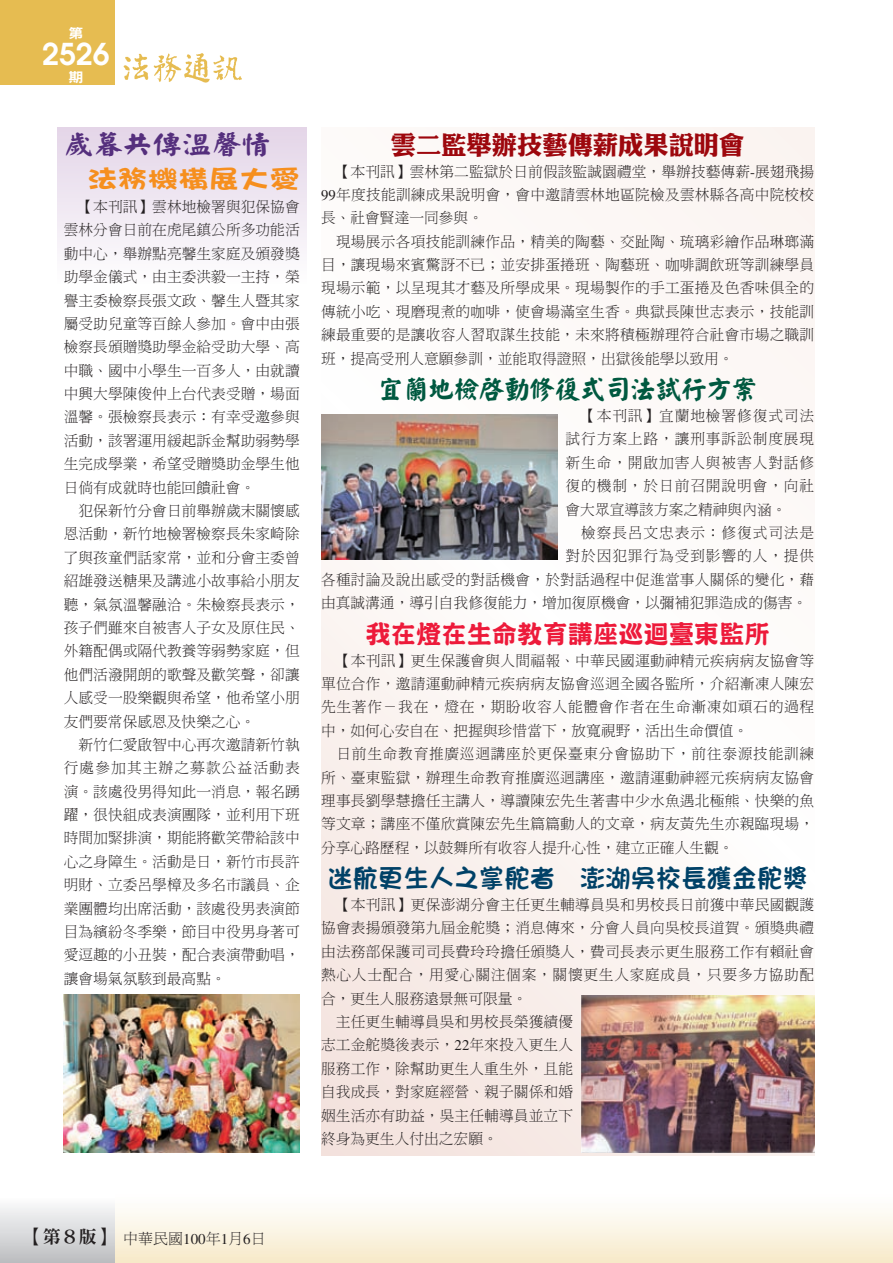
<style>
.page{position:relative;width:893px;height:1263px;background:#fff}
.page>*{position:absolute;margin:0;border:0;box-sizing:border-box;transform-origin:0 0}
.t1{font:600 30px "Avant Garde";color:#fff}
.t2{font:25.5px "DF Fang Yuan Std W7";color:#004167}
.t3{font:25.5px "DF Bang Shu Std W8";color:#ed1a3a}
.t4{font:25.5px "Yankai EG Ultra Big 5";color:#005940}
.t5{font:25.5px "DF Li King Hei Std W8";color:#9d070d}
.t6{font:25.5px "Yankai EG Ultra Big 5";color:#552f7d;scale:1.16 1}
.t7{font:25.5px "DF Hai Bao Std W9";color:#f68f1e;scale:1.19 1}
.t8{font:18px "DF Ming Std W9";color:#231f20}
.t9{font:15px "DF Ming Std W3";color:#231f20}
.t10{font:14.85px/23.4px "DF Ming Std W3";letter-spacing:.005em;color:#231f20;text-align:justify}
.t11{font:14.85px "DF Ming Std W3";letter-spacing:.05em;color:#231f20}
.t12{font:14.85px "DF Ming Std W3";letter-spacing:.06em;color:#231f20}
.t13{font:13.5px "DF Hei Std W9";color:#fff;scale:1.11 1}
.s1{font-family:"Times"}
</style>
<div class="page">
<div style="left:0;top:1191px;width:893px;height:72px;background:linear-gradient(to bottom,#fff,#f7eaca)"></div>
<div style="left:0;top:0;width:115px;height:85px;background:#e6bc51"></div>
<img style="left:123px;top:53px;width:26px;height:27px">
<img style="left:153px;top:53px;width:28px;height:29px">
<img style="left:213px;top:55px;width:29px;height:25px">
<img style="left:181px;top:53px;width:29px;height:30px">
<div style="left:0;top:1191px;width:115px;height:72px;background:linear-gradient(to bottom,#fff,#bdbec1)"></div>
<svg style="left:892px;top:1191px;width:1px;height:72px"></svg>
<div style="left:321px;top:128px;width:493px;height:1028px;background:linear-gradient(to bottom,#fffefd,#f7ece8)"></div>
<div style="left:57px;top:128px;width:249px;height:157px;background:linear-gradient(to bottom,#e3d5e8,#fefdfe)"></div>
<img style="left:321px;top:415px;width:236px;height:145px">
<img style="left:582px;top:995px;width:232px;height:157px">
<img style="left:64px;top:995px;width:236px;height:157px">
<p class="t13" style="left:68px;top:26px;width:15px">第</p>
<h1 class="t1" style="left:42px;top:35px;width:69px">2526</h1>
<p class="t13" style="left:68px;top:69px;width:15px">期</p>
<h2 class="t6" style="left:64px;top:131px;width:180px">歲暮共傳溫馨情</h2>
<h2 class="t7" style="left:87px;top:165px;width:180px">法務機構展大愛</h2>
<p class="t10" style="left:64px;top:195px;width:237px;text-indent:15px">【本刊訊】雲林地檢署與犯保協會雲林分會日前在虎尾鎮公所多功能活動中心，舉辦點亮馨生家庭及頒發獎助學金儀式，由主委洪毅一主持，榮譽主委檢察長張文政、馨生人暨其家屬受助兒童等百餘人參加。會中由張檢察長頒贈獎助學金給受助大學、高中職、國中小學生一百多人，由就讀中興大學陳俊仲上台代表受贈，場面溫馨。張檢察長表示：有幸受邀參與活動，該署運用緩起訴金幫助弱勢學生完成學業，希望受贈獎助金學生他日倘有成就時也能回饋社會。</p>
<p class="t10" style="left:64px;top:499px;width:237px;text-indent:15px">犯保新竹分會日前舉辦歲末關懷感恩活動，新竹地檢署檢察長朱家崎除了與孩童們話家常，並和分會主委曾紹雄發送糖果及講述小故事給小朋友聽，氣氛溫馨融洽。朱檢察長表示，孩子們雖來自被害人子女及原住民、外籍配偶或隔代教養等弱勢家庭，但他們活潑開朗的歌聲及歡笑聲，卻讓人感受一股樂觀與希望，他希望小朋友們要常保感恩及快樂之心。</p>
<p class="t10" style="left:64px;top:733px;width:237px;text-indent:15px">新竹仁愛啟智中心再次邀請新竹執行處參加其主辦之募款公益活動表演。該處役男得知此一消息，報名踴躍，很快組成表演團隊，並利用下班時間加緊排演，期能將歡笑帶給該中心之身障生。活動是日，新竹市長許明財、立委呂學樟及多名市議員、企業團體均出席活動，該處役男表演節目為繽紛冬季樂，節目中役男身著可愛逗趣的小丑裝，配合表演帶動唱，讓會場氣氛駭到最高點。</p>
<h2 class="t5" style="left:391px;top:131px;width:355px">雲二監舉辦技藝傳薪成果說明會</h2>
<p class="t10" style="left:321px;top:159px;width:495px;text-indent:15px">【本刊訊】雲林第二監獄於日前假該監誠園禮堂，舉辦技藝傳薪<span class="s1">-</span>展翅飛揚<span class="s1">99</span>年度技能訓練成果說明會，會中邀請雲林地區院檢及雲林縣各高中院校校長、社會賢達一同參與。</p>
<p class="t10" style="left:321px;top:229px;width:495px;text-indent:15px">現場展示各項技能訓練作品，精美的陶藝、交趾陶、琉璃彩繪作品琳瑯滿目，讓現場來賓驚訝不已；並安排蛋捲班、陶藝班、咖啡調飲班等訓練學員現場示範，以呈現其才藝及所學成果。現場製作的手工蛋捲及色香味俱全的傳統小吃、現磨現煮的咖啡，使會場滿室生香。典獄長陳世志表示，技能訓練最重要的是讓收容人習取謀生技能，未來將積極辦理符合社會市場之職訓班，提高受刑人意願參訓，並能取得證照，出獄後能學以致用。</p>
<h2 class="t4" style="left:378px;top:376px;width:380px">宜蘭地檢啟動修復式司法試行方案</h2>
<p class="t10" style="left:566px;top:404px;width:250px;text-indent:16px">【本刊訊】宜蘭地檢署修復式司法試行方案上路，讓刑事訴訟制度展現新生命，開啟加害人與被害人對話修復的機制，於日前召開說明會，向社會大眾宣導該方案之精神與內涵。</p>
<p class="t12" style="left:581px;top:525px;width:235px">檢察長呂文忠表示：修復式司法是</p>
<p class="t12" style="left:566px;top:548px;width:250px">對於因犯罪行為受到影響的人，提供</p>
<p class="t10" style="left:321px;top:567px;width:495px">各種討論及說出感受的對話機會，於對話過程中促進當事人關係的變化，藉</p>
<p class="t10" style="left:321px;top:591px;width:488px">由真誠溝通，導引自我修復能力，增加復原機會，以彌補犯罪造成的傷害。</p>
<h2 class="t3" style="left:366px;top:620px;width:406px">我在燈在生命教育講座巡迴臺東監所</h2>
<p class="t10" style="left:321px;top:648px;width:495px;text-indent:15px">【本刊訊】更生保護會與人間福報、中華民國運動神精元疾病病友協會等單位合作，邀請運動神精元疾病病友協會巡迴全國各監所，介紹漸凍人陳宏先生著作－我在，燈在，期盼收容人能體會作者在生命漸凍如頑石的過程中，如何心安自在、把握與珍惜當下，放寬視野，活出生命價值。</p>
<p class="t10" style="left:321px;top:742px;width:495px;text-indent:15px">日前生命教育推廣巡迴講座於更保臺東分會協助下，前往泰源技能訓練所、臺東監獄，辦理生命教育推廣巡迴講座，邀請運動神經元疾病病友協會理事長劉學慧擔任主講人，導讀陳宏先生著書中少水魚遇北極熊、快樂的魚等文章；講座不僅欣賞陳宏先生篇篇動人的文章，病友黃先生亦親臨現場，分享心路歷程，以鼓舞所有收容人提升心性，建立正確人生觀。</p>
<h2 class="t2" style="left:328px;top:864px;width:481px">迷航更生人之掌舵者　澎湖吳校長獲金舵獎</h2>
<p class="t10" style="left:336px;top:893px;width:480px">【本刊訊】更保澎湖分會主任更生輔導員吳和男校長日前獲中華民國觀護</p>
<p class="t10" style="left:321px;top:916px;width:495px">協會表揚頒發第九屆金舵獎；消息傳來，分會人員向吳校長道賀。頒獎典禮</p>
<p class="t10" style="left:321px;top:939px;width:495px">由法務部保護司司長費玲玲擔任頒獎人，費司長表示更生服務工作有賴社會</p>
<p class="t11" style="left:321px;top:967px;width:495px">熱心人士配合，用愛心關注個案，關懷更生人家庭成員，只要多方協助配</p>
<p class="t10" style="left:321px;top:986px;width:208px">合，更生人服務遠景無可限量。</p>
<p class="t10" style="left:336px;top:1010px;width:239px">主任更生輔導員吳和男校長榮獲績優</p>
<p class="t10" style="left:321px;top:1033px;width:254px">志工金舵獎後表示，<span class="s1">22</span>年來投入更生人</p>
<p class="t10" style="left:321px;top:1056px;width:254px">服務工作，除幫助更生人重生外，且能</p>
<p class="t10" style="left:321px;top:1080px;width:254px">自我成長，對家庭經營、親子關係和婚</p>
<p class="t10" style="left:321px;top:1103px;width:254px">姻生活亦有助益，吳主任輔導員並立下</p>
<p class="t10" style="left:321px;top:1127px;width:178px">終身為更生人付出之宏願。</p>
<p class="t8" style="left:25px;top:1227px;width:91px">【第８版】</p>
<p class="t9" style="left:123px;top:1230px;width:144px">中華民國<span class="s1">100</span>年<span class="s1">1</span>月<span class="s1">6</span>日</p>
</div>
